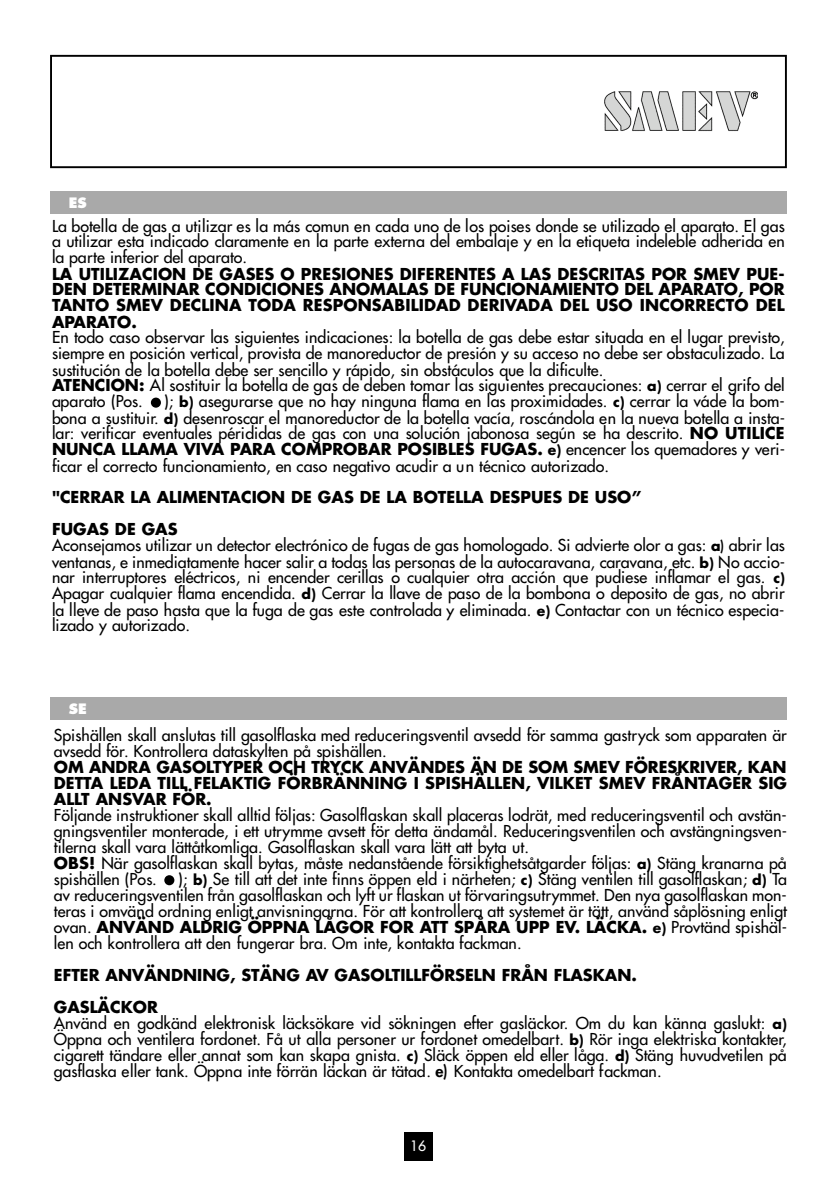
<style>
.page{position:relative;width:840px;height:1190px;background:#fff}
.page>*{position:absolute;margin:0;border:0;box-sizing:border-box;transform-origin:0 0}
.t1{font:16px/16px "Futura";color:#000;text-align:justify}
.t2{font:700 16px/16px "Futura";color:#000;text-align:justify}
.t3{font:800 14px "Futura";color:#fff}
.t4{font:14px "Futura";color:#fff}
.s1{font-weight:700}
.s2{font-weight:700;font-size:14px}
.s3{font-weight:800;font-size:14px}
.s4{font-weight:800}
</style>
<div class="page">
<svg style="left:164px;top:875px;width:10px;height:10px"></svg>
<svg style="left:151px;top:398px;width:10px;height:10px"></svg>
<div style="left:50px;top:698px;width:737px;height:22px;background:#a9a9a9"></div>
<div style="left:404px;top:1132px;width:29px;height:28px;background:#000"></div>
<div style="left:50px;top:191px;width:737px;height:22px;background:#a9a9a9"></div>
<svg style="left:50px;top:55px;width:737px;height:113px"></svg>
<div style="left:601px;top:83px;width:162px;height:53px;background:#fff"></div>
<img style="left:605px;top:92px;width:153px;height:39px">
<p class="t3" style="left:69px;top:194px;width:19px">ES</p>
<p class="t1" style="left:52px;top:218px;width:734px">La botella de gas a utilizar es la más comun en cada uno de los poises donde se utilizado el aparato. El gas a utilizar esta indicado claramente en la parte externa del embalaje y en la etiqueta indeleble adherida en la parte inferior del aparato.</p>
<p class="t2" style="left:52px;top:265px;width:734px">LA UTILIZACION DE GASES O PRESIONES DIFERENTES A LAS DESCRITAS POR SMEV PUE-DEN DETERMINAR CONDICIONES ANOMALAS DE FUNCIONAMIENTO DEL APARATO, POR TANTO SMEV DECLINA TODA RESPONSABILIDAD DERIVADA DEL USO INCORRECTO DEL APARATO.</p>
<p class="t1" style="left:52px;top:329px;width:734px;text-align:left">En todo caso observar las siguientes indicaciones: la botella de gas debe estar situada en el lugar previsto, siempre en posición vertical, provista de manoreductor de presión y su acceso no debe ser obstaculizado. La sustitución de la botella debe ser sencillo y rápido, sin obstáculos que la dificulte.<br><span class="s1">ATENCION:</span> Al sostituir la botella de gas de deben tomar las siguientes precauciones: <span class="s2">a)</span> cerrar el grifo del aparato (Pos.</p>
<p class="t1" style="left:52px;top:393px;width:735px;text-indent:112px">); <span class="s2">b)</span> asegurarse que no hay ninguna flama en las proximidades. <span class="s2">c)</span> cerrar la váde la bom&shy;bona a sustituir. <span class="s2">d)</span> desenroscar el manoreductor de la botella vacía, roscándola en la nueva botella a insta&shy;lar: verificar eventuales pérididas de gas con una solución jabonosa según se ha descrito. <span class="s1">NO UTILICE NUNCA LLAMA VIVA PARA COMPROBAR POSIBLES FUGAS.</span> <span class="s2">e)</span> encencer los quemadores y veri&shy;ficar el correcto funcionamiento, en caso negativo acudir a un técnico autorizado.</p>
<p class="t2" style="left:52px;top:481px;width:591px;line-height:32.2px">"CERRAR LA ALIMENTACION DE GAS DE LA BOTELLA DESPUES DE USO”<br>FUGAS DE GAS</p>
<p class="t1" style="left:52px;top:537px;width:735px">Aconsejamos utilizar un detector electrónico de fugas de gas homologado. Si advierte olor a gas: <span class="s2">a</span><span class="s3">)</span> abrir las ventanas, e inmediatamente hacer salir a todas las personas de la autocaravana, caravana, etc. <span class="s2">b)</span> No accio&shy;nar interruptores eléctricos, ni encender cerillas o cualquier otra acción que pudiese inflamar el gas. <span class="s2">c)<br></span>Apagar cualquier flama encendida. <span class="s2">d)</span> Cerrar la llave de paso de la bombona o deposito de gas, no abrir la lleve de paso hasta que la fuga de gas este controlada y eliminada. <span class="s2">e)</span> Contactar con un técnico especia&shy;lizado y autorizado.</p>
<p class="t3" style="left:69px;top:701px;width:19px">SE</p>
<p class="t1" style="left:54px;top:727px;width:734px">Spishällen skall anslutas till gasolflaska med reduceringsventil avsedd för samma gastryck som apparaten är avsedd för. Kontrollera dataskylten på spishällen.</p>
<p class="t2" style="left:54px;top:759px;width:735px">OM ANDRA GASOLTYPER OCH TRYCK ANVÄNDES ÄN DE SOM SMEV FÖRESKRIVER, KAN DETTA LEDA TILL FELAKTIG FÖRBRÄNNING I SPISHÄLLEN, VILKET SMEV FRÅNTAGER SIG ALLT ANSVAR FÖR.</p>
<p class="t1" style="left:54px;top:807px;width:735px;text-align:left">Följande instruktioner skall alltid följas: Gasolflaskan skall placeras lodrät, med reduceringsventil och avstän&shy;gningsventiler monterade, i ett utrymme avsett för detta ändamål. Reduceringsventilen och avstängningsven&shy;tilerna skall vara lättåtkomliga. Gasolflaskan skall vara lätt att byta ut.<br><span class="s1">OBS!</span> När gasolflaskan skall bytas, måste nedanstående försiktighetsåtgarder följas: <span class="s2">a)</span> Stäng kranarna på spishällen (Pos.</p>
<p class="t1" style="left:54px;top:871px;width:735px;text-indent:124px">); <span class="s2">b)</span> Se till att det inte finns öppen eld i närheten; <span class="s2">c)</span> Stäng ventilen till gasolflaskan; <span class="s2">d)</span> Ta av reduceringsventilen från gasolflaskan och lyft ur flaskan ut förvaringsutrymmet. Den nya gasolflaskan mon&shy;teras i omvänd ordning enligt anvisningarna. För att kontrollera att systemet är tätt, använd såplösning enligt ovan. <span class="s1">ANVÄND ALDRIG ÖPPNA LÅGOR FOR ATT SPÅRA UPP EV. LÄCKA.</span> <span class="s2">e)</span> Provtänd spishäl&shy;len och kontrollera att den fungerar bra. Om inte, kontakta fackman.</p>
<p class="t2" style="left:54px;top:959px;width:585px;line-height:32.2px">EFTER ANVÄNDNING, STÄNG AV GASOLTILLFÖRSELN FRÅN FLASKAN.<br>GASLÄCKOR</p>
<p class="t1" style="left:54px;top:1015px;width:735px">Använd en godkänd elektronisk läcksökare vid sökningen efter gasläckor. Om du kan känna gaslukt: <span class="s2">a)<br></span>Öppna och ventilera fordonet. Få ut alla personer ur fordonet omedelbart. <span class="s2">b)</span> Rör inga elektriska kontakter, cigarett tändare eller annat som kan skapa gnista. <span class="s2">c)</span> Släck öppen eld eller låga. <span class="s2">d)</span> Stäng huvudvetilen på gasflaska eller tank. Öppna inte förrän läckan är tätad. <span class="s4">e)</span> Kontakta omedelbart fackman.</p>
<p class="t4" style="left:410px;top:1137px;width:18px">16</p>
</div>
